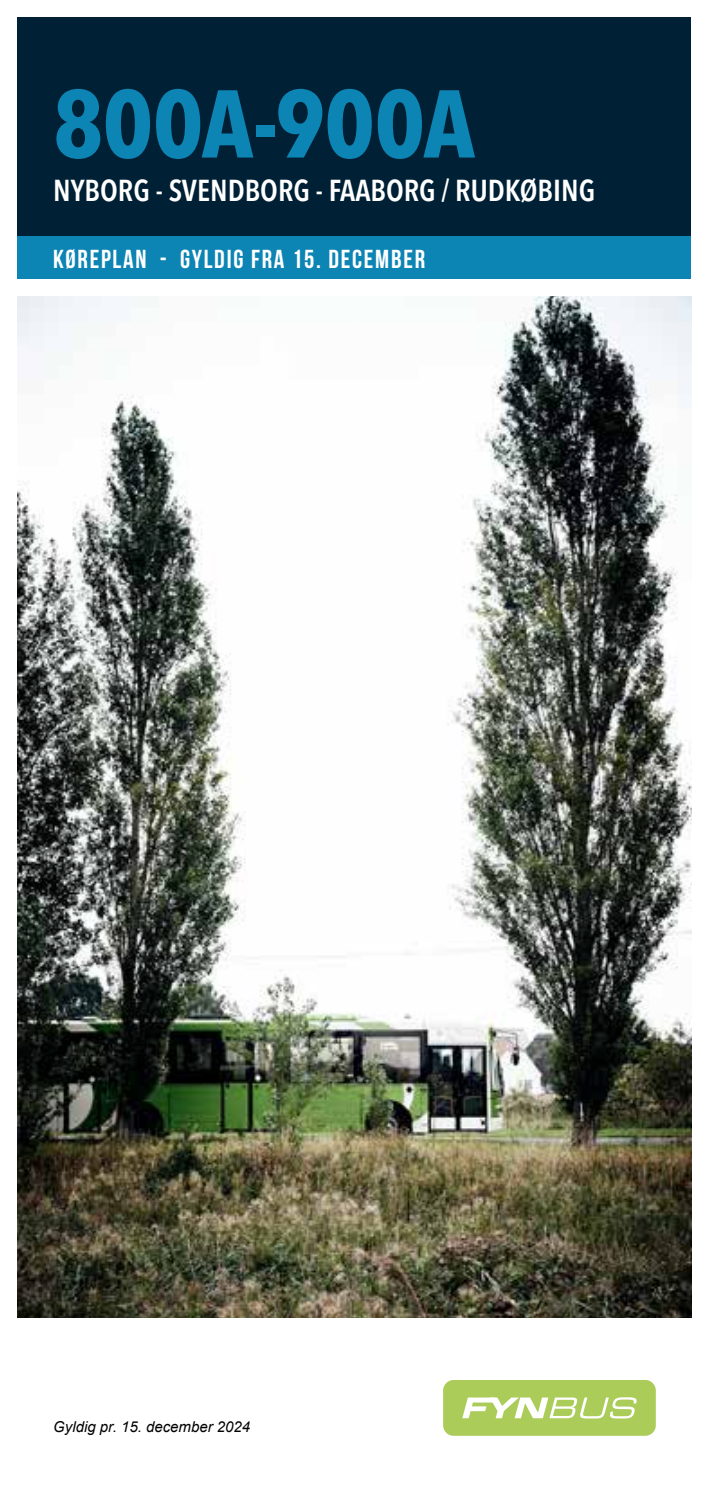
<style>
.page{position:relative;width:709px;height:1489px;background:#fff}
.page>*{position:absolute;margin:0;border:0;box-sizing:border-box;transform-origin:0 0}
.t1{font:700 condensed 95px "Avenir Next LT Pro";letter-spacing:-.005em;color:#0c84b4}
.t2{font:600 condensed 30px "Avenir Next LT Pro";color:#fff}
.t3{font:26px "Bebas Neue";letter-spacing:.065em;color:#fff}
.t4{font:italic 15px "Arial";color:#000}
</style>
<div class="page">
<div style="left:443px;top:1379px;width:213px;height:56px;background:#abcc59;border-radius:11px"></div>
<svg style="left:462px;top:1397px;width:175px;height:21px"></svg>
<div style="left:18px;top:18px;width:673px;height:218px;background:#002135"></div>
<div style="left:18px;top:236px;width:673px;height:43px;background:#0c84b4"></div>
<img style="left:18px;top:296px;width:673px;height:1021px">
<h1 class="t1" style="left:53px;top:66px;width:423px">800A-900A</h1>
<p class="t2" style="left:53px;top:172px;width:543px">NYBORG - SVENDBORG - FAABORG / RUDKØBING</p>
<p class="t3" style="left:53px;top:244px;width:373px">KØREPLAN - GYLDIG FRA 15. DECEMBER</p>
<p class="t4" style="left:53px;top:1416px;width:199px">Gyldig pr. 15. december 2024</p>
</div>
